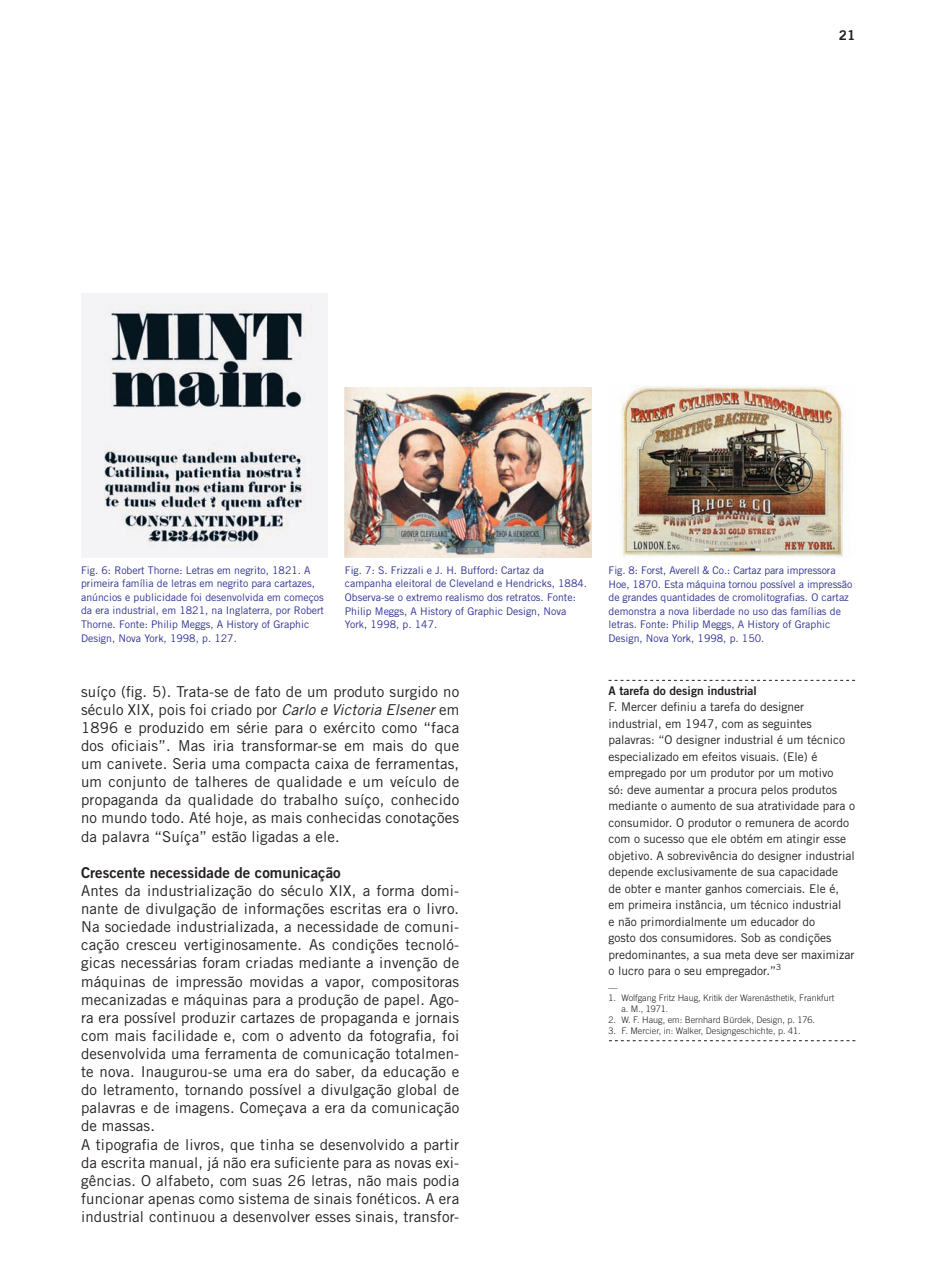
<style>
.page{position:relative;width:945px;height:1272px;background:#fff}
.page>*{position:absolute;margin:0;border:0;box-sizing:border-box;transform-origin:0 0}
.texto{font:15px/18.1px "Trade Gothic";letter-spacing:.01em;color:#231f20;text-align:justify}
.texto-2{font:15px "Trade Gothic Bold Two";color:#231f20}
.t1{font:13.5px "Trade Gothic Bold Two";color:#231f20}
.texto-3{font:12px/16.5px "Trade Gothic";color:#231f20}
.texto-4{font:12px "Trade Gothic Bold Two";color:#231f20}
.figura{font:10.5px/13.5px "Trade Gothic";color:#2e3092}
.rodapé{font:300 9px/10.8px "Trade Gothic";color:#231f20}
.s1{font-style:italic}
</style>
<div class="page">
<img style="left:81px;top:293px;width:247px;height:264px">
<img style="left:345px;top:387px;width:246px;height:170px">
<img style="left:621px;top:386px;width:223px;height:171px">
<svg style="left:609px;top:1040px;width:246px;height:1px"></svg>
<svg style="left:608px;top:680px;width:247px;height:1px"></svg>
<p class="t1" style="left:838px;top:27px;width:18px">21</p>
<p class="figura" style="left:81px;top:563px;width:244px">Fig. 6: Robert Thorne: Letras em negrito, 1821. A primeira família de letras em negrito para cartazes, anúncios e publicidade foi desenvolvida em começos da era industrial, em 1821, na Inglaterra, por Robert Thorne. Fonte: Philip Meggs, A History of Graphic Design, Nova York, 1998, p. 127.</p>
<p class="figura" style="left:345px;top:563px;width:244px">Fig. 7: S. Frizzali e J. H. Bufford: Cartaz da campanha eleitoral de Cleveland e Hendricks, 1884.<br>Observa-se o extremo realismo dos retratos. Fonte:<br>Philip Meggs, A History of Graphic Design, Nova York, 1998, p. 147.</p>
<p class="figura" style="left:608px;top:563px;width:245px">Fig. 8: Forst, Averell &amp; Co.: Cartaz para impressora Hoe, 1870. Esta máquina tornou possível a impressão de grandes quantidades de cromolitografias. O cartaz demonstra a nova liberdade no uso das famílias de letras. Fonte: Philip Meggs, A History of Graphic Design, Nova York, 1998, p. 150.</p>
<p class="texto" style="left:81px;top:682px;width:379px">suíço (fig. 5). Trata-se de fato de um produto surgido no século XIX, pois foi criado por <span class="s1">Carlo e Victoria Elsener</span> em 1896 e produzido em série para o exército como “faca dos oficiais”. Mas iria transformar-se em mais do que um canivete. Seria uma compacta caixa de ferramentas, um conjunto de talheres de qualidade e um veículo de propaganda da qualidade do trabalho suíço, conhecido no mundo todo. Até hoje, as mais conhecidas conotações da palavra “Suíça” estão ligadas a ele.</p>
<p class="texto-2" style="left:81px;top:863px;width:261px">Crescente necessidade de comunicação</p>
<p class="texto" style="left:81px;top:881px;width:379px">Antes da industrialização do século XIX, a forma domi&shy;nante de divulgação de informações escritas era o livro.<br>Na sociedade industrializada, a necessidade de comuni&shy;cação cresceu vertiginosamente. As condições tecnoló&shy;gicas necessárias foram criadas mediante a invenção de máquinas de impressão movidas a vapor, compositoras mecanizadas e máquinas para a produção de papel. Ago&shy;ra era possível produzir cartazes de propaganda e jornais com mais facilidade e, com o advento da fotografia, foi desenvolvida uma ferramenta de comunicação totalmen&shy;te nova. Inaugurou-se uma era do saber, da educação e do letramento, tornando possível a divulgação global de palavras e de imagens. Começava a era da comunicação de massas.</p>
<p class="texto" style="left:81px;top:1135px;width:379px">A tipografia de livros, que tinha se desenvolvido a partir da escrita manual, já não era suficiente para as novas exi&shy;gências. O alfabeto, com suas 26 letras, não mais podia funcionar apenas como sistema de sinais fonéticos. A era industrial continuou a desenvolver esses sinais, transfor-</p>
<p class="texto-4" style="left:608px;top:683px;width:149px">A tarefa do design industrial</p>
<p class="texto-3" style="left:608px;top:698px;width:248px">F. Mercer definiu a tarefa do designer industrial, em 1947, com as seguintes palavras: “O designer industrial é um técnico especializado em efeitos visuais. (Ele) é empregado por um produtor por um motivo<br>só: deve aumentar a procura pelos produtos mediante o aumento de sua atratividade para o consumidor. O produtor o remunera de acordo com o sucesso que ele obtém em atingir esse objetivo. A sobrevivência do designer industrial depende exclusivamente de sua capacidade<br>de obter e manter ganhos comerciais. Ele é, em primeira instância, um técnico industrial<br>e não primordialmente um educador do<br>gosto dos consumidores. Sob as condições predominantes, a sua meta deve ser maximizar o lucro para o seu empregador.”<sup>3</sup></p>
<p class="rodapé" style="left:608px;top:982px;width:10px">—</p>
<p class="rodapé" style="left:621px;top:992px;width:214px;text-indent:-13px">1. Wolfgang Fritz Haug, Kritik der Warenästhetik, Frankfurt a. M., 1971.</p>
<p class="rodapé" style="left:608px;top:1014px;width:208px">2. W. F. Haug, em: Bernhard Bürdek, Design, p. 176.</p>
<p class="rodapé" style="left:608px;top:1025px;width:193px">3. F. Mercier, in: Walker, Designgeschichte, p. 41.</p>
</div>
